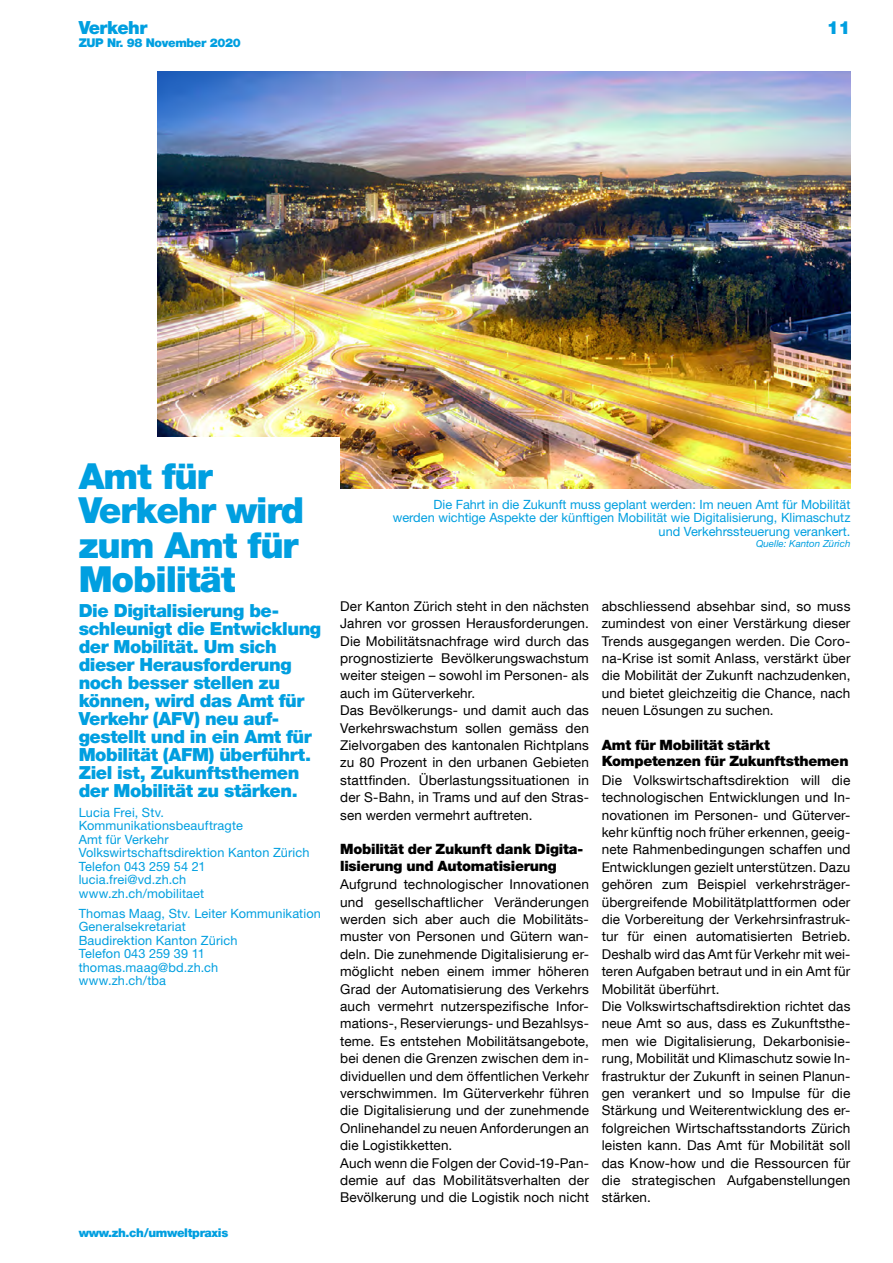
<style>
.page{position:relative;width:893px;height:1263px;background:#fff}
.page>*{position:absolute;margin:0;border:0;box-sizing:border-box;transform-origin:0 0}
.t1{font:900 36px/34.5px "Helvetica Neue LT Std";letter-spacing:-.03em;color:#009fe0}
.t2{font:900 18px/18px "Helvetica Neue LT Com";letter-spacing:-.025em;color:#009fe0}
.t3{font:900 14.25px/16.4px "Helvetica Neue LT Std";letter-spacing:-.015em;color:#000}
.t4{font:13.5px/17.4px "Helvetica Neue LT Com";letter-spacing:.01em;color:#000}
.t5{font:12.75px/13.5px "Helvetica Neue LT Std";letter-spacing:.005em;color:#009fe0}
.t6{font:900 12px "Helvetica Neue LT Com";letter-spacing:-.03em;color:#009fe0}
.t7{font:italic 9.75px "Helvetica Neue LT Std";color:#009fe0}
</style>
<div class="page">
<img style="left:157px;top:71px;width:693px;height:418px">
<div style="left:79px;top:437px;width:261px;height:342px;background:#fff"></div>
<h2 class="t2" style="left:79px;top:19px;width:70px">Verkehr</h2>
<p class="t6" style="left:79px;top:35px;width:164px">ZUP Nr. 98 November 2020</p>
<h2 class="t2" style="left:827px;top:19px;width:25px">11</h2>
<h1 class="t1" style="left:79px;top:459px;width:227px">Amt für<br>Verkehr wird zum Amt für<br>Mobilität</h1>
<h3 class="t2" style="left:79px;top:601px;width:244px">Die Digitalisierung be&shy;schleunigt die Entwicklung der Mobilität. Um sich dieser Herausforderung noch besser stellen zu können, wird das Amt für<br>Verkehr (AFV) neu auf&shy;gestellt und in ein Amt für<br>Mobilität (AFM) überführt.<br>Ziel ist, Zukunftsthemen der Mobilität zu stärken.</h3>
<h4 class="t5" style="left:79px;top:805px;width:232px">Lucia Frei, Stv.<br>Kommunikationsbeauftragte<br>Amt für Verkehr<br>Volkswirtschaftsdirektion Kanton Zürich<br>Telefon 043 259 54 21 lucia.frei@vd.zh.ch www.zh.ch/mobilitaet</h4>
<h4 class="t5" style="left:79px;top:906px;width:244px">Thomas Maag, Stv. Leiter Kommunikation<br>Generalsekretariat<br>Baudirektion Kanton Zürich<br>Telefon 043 259 39 11 thomas.maag@bd.zh.ch<br>www.zh.ch/tba</h4>
<p class="t6" style="left:79px;top:1226px;width:151px">www.zh.ch/umweltpraxis</p>
<p class="t5" style="left:393px;top:497px;width:459px;text-align:right">Die Fahrt in die Zukunft muss geplant werden: Im neuen Amt für Mobilität werden wichtige Aspekte der künftigen Mobilität wie Digitalisierung, Klimaschutz und Verkehrssteuerung verankert.</p>
<p class="t7" style="left:756px;top:537px;width:96px">Quelle: Kanton Zürich</p>
<p class="t4" style="left:340px;top:597px;width:250px">Der Kanton Zürich steht in den nächsten Jahren vor grossen Herausforderungen.<br>Die Mobilitätsnachfrage wird durch das prognostizierte Bevölkerungswachstum weiter steigen – sowohl im Personen- als auch im Güterverkehr.<br>Das Bevölkerungs- und damit auch das Verkehrswachstum sollen gemäss den Zielvorgaben des kantonalen Richtplans zu 80 Prozent in den urbanen Gebieten stattfinden. Überlastungssituationen in der S-Bahn, in Trams und auf den Stras&shy;sen werden vermehrt auftreten.</p>
<p class="t3" style="left:340px;top:841px;width:245px">Mobilität der Zukunft dank Digita&shy;lisierung und Automatisierung</p>
<p class="t4" style="left:340px;top:875px;width:250px">Aufgrund technologischer Innovationen und gesellschaftlicher Veränderungen werden sich aber auch die Mobilitäts&shy;muster von Personen und Gütern wan&shy;deln. Die zunehmende Digitalisierung er&shy;möglicht neben einem immer höheren Grad der Automatisierung des Verkehrs auch vermehrt nutzerspezifische Infor&shy;mations-, Reservierungs- und Bezahlsys&shy;teme. Es entstehen Mobilitätsangebote, bei denen die Grenzen zwischen dem in&shy;dividuellen und dem öffentlichen Verkehr verschwimmen. Im Güterverkehr führen die Digitalisierung und der zunehmende Onlinehandel zu neuen Anforderungen an die Logistikketten.<br>Auch wenn die Folgen der Covid-19-Pan&shy;demie auf das Mobilitätsverhalten der Bevölkerung und die Logistik noch nicht</p>
<p class="t4" style="left:602px;top:597px;width:250px;text-align:justify">abschliessend absehbar sind, so muss zumindest von einer Verstärkung dieser Trends ausgegangen werden. Die Coro&shy;na-Krise ist somit Anlass, verstärkt über die Mobilität der Zukunft nachzudenken, und bietet gleichzeitig die Chance, nach neuen Lösungen zu suchen.</p>
<p class="t3" style="left:602px;top:737px;width:248px">Amt für Mobilität stärkt<br>Kompetenzen für Zukunftsthemen</p>
<p class="t4" style="left:602px;top:771px;width:250px">Die Volkswirtschaftsdirektion will die technologischen Entwicklungen und In&shy;novationen im Personen- und Güterver&shy;kehr künftig noch früher erkennen, geeig&shy;nete Rahmenbedingungen schaffen und Entwicklungen gezielt unterstützen. Dazu gehören zum Beispiel verkehrsträger&shy;übergreifende Mobilitätplattformen oder die Vorbereitung der Verkehrsinfrastruk&shy;tur für einen automatisierten Betrieb.<br>Deshalb wird das Amt für Verkehr mit wei&shy;teren Aufgaben betraut und in ein Amt für Mobilität überführt.<br>Die Volkswirtschaftsdirektion richtet das neue Amt so aus, dass es Zukunftsthe&shy;men wie Digitalisierung, Dekarbonisie&shy;rung, Mobilität und Klimaschutz sowie In&shy;frastruktur der Zukunft in seinen Planun&shy;gen verankert und so Impulse für die Stärkung und Weiterentwicklung des er&shy;folgreichen Wirtschaftsstandorts Zürich leisten kann. Das Amt für Mobilität soll das Know-how und die Ressourcen für die strategischen Aufgabenstellungen stärken.</p>
</div>
